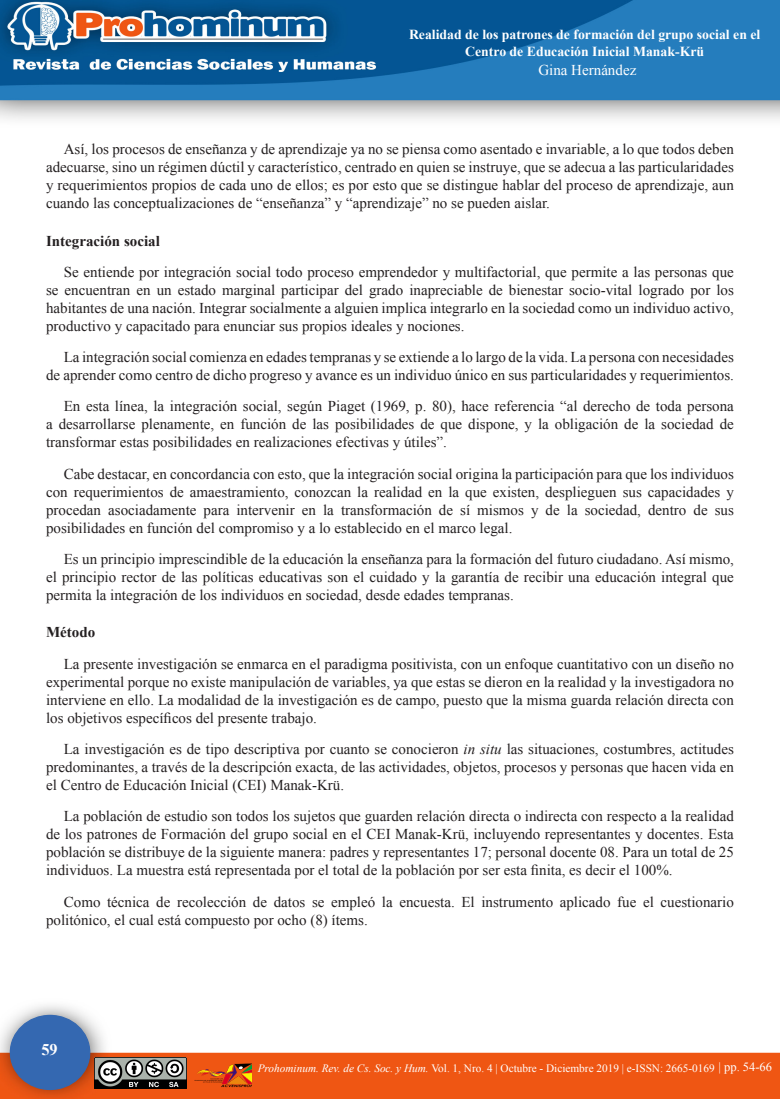
<style>
.page{position:relative;width:780px;height:1099px;background:#fff}
.page>*{position:absolute;margin:0;border:0;box-sizing:border-box;transform-origin:0 0}
.t1{font:700 16.25px "Times New Roman";color:#fff}
.t2{font:15px/18px "Times New Roman";color:#231f20;text-align:justify}
.t3{font:700 15px "Times New Roman";color:#231f20}
.t4{font:15px "Times New Roman";color:#fff}
.t5{font:700 13.75px "Times New Roman";color:#fff}
.t6{font:12.5px "Times New Roman";color:#fff}
.t7{font:11.25px "Times New Roman";color:#fff}
.s1{font-style:italic}
</style>
<div class="page">
<img style="left:0;top:0;width:780px;height:120px">
<img style="left:0;top:1005px;width:780px;height:93px">
<div style="left:10px;top:1015px;width:80px;height:74px;background:#3468b1;border-radius:50%"></div>
<div style="left:10px;top:1014px;width:80px;height:76px;border:1px solid #3468b1;border-radius:50%"></div>
<img style="left:95px;top:1057px;width:91px;height:31px">
<img style="left:192px;top:1062px;width:59px;height:25px">
<p class="t5" style="left:409px;top:25px;width:353px">Realidad de los patrones de formación del grupo social en el</p>
<p class="t5" style="left:465px;top:42px;width:240px">Centro de Educación Inicial Manak-Krü</p>
<p class="t4" style="left:538px;top:60px;width:99px">Gina Hernández</p>
<p class="t2" style="left:46px;top:140px;width:689px;text-indent:18px">Así, los procesos de enseñanza y de aprendizaje ya no se piensa como asentado e invariable, a lo que todos deben adecuarse, sino un régimen dúctil y característico, centrado en quien se instruye, que se adecua a las particularidades y requerimientos propios de cada uno de ellos; es por esto que se distingue hablar del proceso de aprendizaje, aun cuando las conceptualizaciones de “enseñanza” y “aprendizaje” no se pueden aislar.</p>
<p class="t3" style="left:46px;top:230px;width:115px">Integración social</p>
<p class="t2" style="left:46px;top:262px;width:689px;text-indent:18px">Se entiende por integración social todo proceso emprendedor y multifactorial, que permite a las personas que se encuentran en un estado marginal participar del grado inapreciable de bienestar socio-vital logrado por los habitantes de una nación. Integrar socialmente a alguien implica integrarlo en la sociedad como un individuo activo, productivo y capacitado para enunciar sus propios ideales y nociones.</p>
<p class="t2" style="left:46px;top:348px;width:689px;text-align:right">La integración social comienza en edades tempranas y se extiende a lo largo de la vida. La persona con necesidades de aprender como centro de dicho progreso y avance es un individuo único en sus particularidades y requerimientos.</p>
<p class="t2" style="left:46px;top:397px;width:689px;text-indent:18px">En esta línea, la integración social, según Piaget (1969, p. 80), hace referencia “al derecho de toda persona a desarrollarse plenamente, en función de las posibilidades de que dispone, y la obligación de la sociedad de transformar estas posibilidades en realizaciones efectivas y útiles”.</p>
<p class="t2" style="left:46px;top:464px;width:689px;text-indent:18px">Cabe destacar, en concordancia con esto, que la integración social origina la participación para que los individuos con requerimientos de amaestramiento, conozcan la realidad en la que existen, desplieguen sus capacidades y procedan asociadamente para intervenir en la transformación de sí mismos y de la sociedad, dentro de sus posibilidades en función del compromiso y a lo establecido en el marco legal.</p>
<p class="t2" style="left:46px;top:549px;width:689px;text-indent:18px">Es un principio imprescindible de la educación la enseñanza para la formación del futuro ciudadano. Así mismo, el principio rector de las políticas educativas son el cuidado y la garantía de recibir una educación integral que permita la integración de los individuos en sociedad, desde edades tempranas.</p>
<p class="t3" style="left:46px;top:622px;width:51px">Método</p>
<p class="t2" style="left:46px;top:654px;width:689px;text-indent:18px">La presente investigación se enmarca en el paradigma positivista, con un enfoque cuantitativo con un diseño no experimental porque no existe manipulación de variables, ya que estas se dieron en la realidad y la investigadora no interviene en ello. La modalidad de la investigación es de campo, puesto que la misma guarda relación directa con los objetivos específicos del presente trabajo.</p>
<p class="t2" style="left:46px;top:739px;width:689px;text-indent:18px">La investigación es de tipo descriptiva por cuanto se conocieron <span class="s1">in situ</span> las situaciones, costumbres, actitudes predominantes, a través de la descripción exacta, de las actividades, objetos, procesos y personas que hacen vida en el Centro de Educación Inicial (CEI) Manak-Krü.</p>
<p class="t2" style="left:46px;top:807px;width:689px;text-indent:18px">La población de estudio son todos los sujetos que guarden relación directa o indirecta con respecto a la realidad de los patrones de Formación del grupo social en el CEI Manak-Krü, incluyendo representantes y docentes. Esta población se distribuye de la siguiente manera: padres y representantes 17; personal docente 08. Para un total de 25 individuos. La muestra está representada por el total de la población por ser esta finita, es decir el 100%.</p>
<p class="t2" style="left:46px;top:892px;width:689px;text-indent:18px">Como técnica de recolección de datos se empleó la encuesta. El instrumento aplicado fue el cuestionario politónico, el cual está compuesto por ocho (8) ítems.</p>
<p class="t1" style="left:41px;top:1037px;width:18px">59</p>
<p class="t6" style="left:718px;top:1058px;width:55px">| pp. 54-66</p>
<p class="t7" style="left:258px;top:1060px;width:458px"><span class="s1">Prohominum. Rev. de Cs. Soc. y Hum.</span> Vol. 1, Nro. 4 | Octubre - Diciembre 2019 | e-ISSN: 2665-0169</p>
</div>
